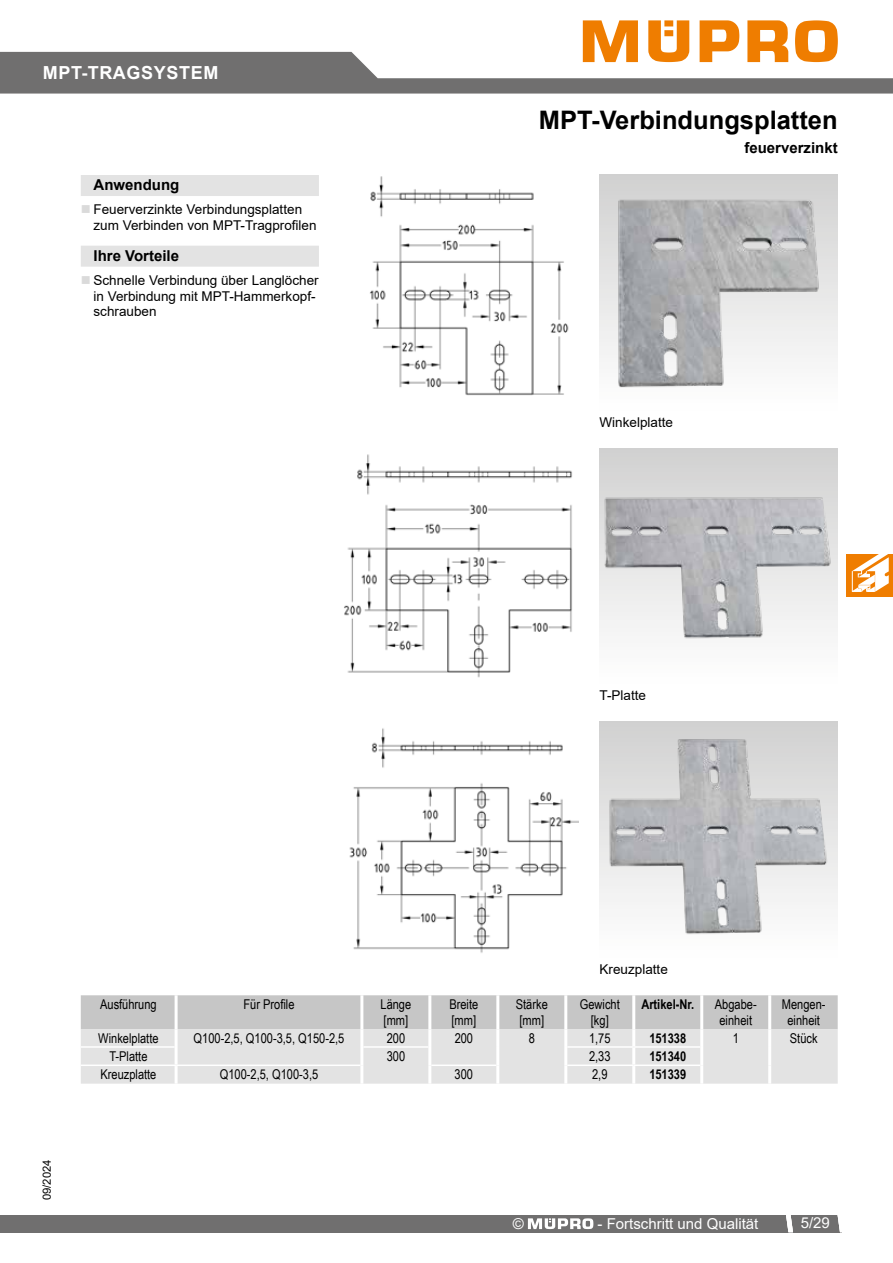
<style>
.page{position:relative;width:893px;height:1263px;background:#fff}
.page>*{position:absolute;margin:0;border:0;box-sizing:border-box;transform-origin:0 0}
.t1{font:700 25.5px "Arial";color:#000}
.t2{font:700 18px "Arial";letter-spacing:.035em;color:#fff}
.t3{font:700 15px "Arial";color:#000}
.t4{font:15px "Arial";color:#fff}
.t5{font:13.5px/15.8px "Arial Narrow";color:#000}
.t6{font:13.5px/15.8px "Arial";color:#000}
.t7{font:700 13.5px "Arial Narrow";color:#000}
.t8{font:11.25px "Arial";color:#000}
</style>
<div class="page">
<svg style="left:0;top:20px;width:893px;height:74px"></svg>
<div style="left:0;top:1215px;width:841px;height:17px;background:#706f6f"></div>
<svg style="left:838px;top:1215px;width:3px;height:17px"></svg>
<svg style="left:786px;top:1215px;width:7px;height:17px"></svg>
<svg style="left:528px;top:1218px;width:65px;height:11px"></svg>
<div style="left:81px;top:175px;width:238px;height:21px;background:#e3e3e3"></div>
<div style="left:81px;top:246px;width:238px;height:21px;background:#e3e3e3"></div>
<img style="left:600px;top:175px;width:238px;height:213px">
<img style="left:370px;top:176px;width:199px;height:220px">
<img style="left:600px;top:448px;width:238px;height:191px">
<img style="left:344px;top:454px;width:228px;height:224px">
<img style="left:600px;top:722px;width:238px;height:213px">
<img style="left:349px;top:728px;width:229px;height:225px">
<svg style="left:81px;top:995px;width:757px;height:89px;background:#d8d8d8"></svg>
<hr style="left:175px;top:995px;width:3px;height:34px;background:#fff">
<hr style="left:360px;top:995px;width:3px;height:34px;background:#fff">
<hr style="left:428px;top:995px;width:3px;height:34px;background:#fff">
<hr style="left:496px;top:995px;width:3px;height:34px;background:#fff">
<hr style="left:564px;top:995px;width:3px;height:34px;background:#fff">
<hr style="left:632px;top:995px;width:3px;height:34px;background:#fff">
<hr style="left:700px;top:995px;width:3px;height:34px;background:#fff">
<hr style="left:768px;top:995px;width:3px;height:34px;background:#fff">
<hr style="left:175px;top:1029px;width:3px;height:18px;background:#fff">
<hr style="left:360px;top:1029px;width:3px;height:18px;background:#fff">
<hr style="left:428px;top:1029px;width:3px;height:18px;background:#fff">
<hr style="left:496px;top:1029px;width:3px;height:18px;background:#fff">
<hr style="left:564px;top:1029px;width:3px;height:18px;background:#fff">
<hr style="left:632px;top:1029px;width:3px;height:17px;background:#fff">
<hr style="left:700px;top:1029px;width:3px;height:18px;background:#fff">
<hr style="left:768px;top:1029px;width:3px;height:18px;background:#fff">
<hr style="left:175px;top:1047px;width:3px;height:17px;background:#fff">
<hr style="left:360px;top:1047px;width:3px;height:18px;background:#fff">
<hr style="left:428px;top:1047px;width:3px;height:18px;background:#fff">
<hr style="left:496px;top:1047px;width:3px;height:18px;background:#fff">
<hr style="left:564px;top:1047px;width:3px;height:18px;background:#fff">
<hr style="left:632px;top:1048px;width:3px;height:16px;background:#fff">
<hr style="left:700px;top:1047px;width:3px;height:18px;background:#fff">
<hr style="left:768px;top:1047px;width:3px;height:18px;background:#fff">
<hr style="left:175px;top:1066px;width:3px;height:18px;background:#fff">
<hr style="left:360px;top:1065px;width:3px;height:19px;background:#fff">
<hr style="left:428px;top:1065px;width:3px;height:19px;background:#fff">
<hr style="left:496px;top:1065px;width:3px;height:19px;background:#fff">
<hr style="left:564px;top:1065px;width:3px;height:19px;background:#fff">
<hr style="left:632px;top:1066px;width:3px;height:18px;background:#fff">
<hr style="left:700px;top:1065px;width:3px;height:19px;background:#fff">
<hr style="left:768px;top:1065px;width:3px;height:19px;background:#fff">
<hr style="left:81px;top:1046px;width:94px;height:2px;background:#fff">
<hr style="left:363px;top:1046px;width:65px;height:2px;background:#fff">
<hr style="left:567px;top:1046px;width:67px;height:2px;background:#fff">
<hr style="left:634px;top:1046px;width:66px;height:2px;background:#fff">
<hr style="left:81px;top:1064px;width:95px;height:2px;background:#fff">
<hr style="left:176px;top:1064px;width:184px;height:2px;background:#fff">
<hr style="left:431px;top:1064px;width:65px;height:2px;background:#fff">
<hr style="left:567px;top:1064px;width:67px;height:2px;background:#fff">
<hr style="left:634px;top:1064px;width:66px;height:2px;background:#fff">
<div style="left:846px;top:554px;width:47px;height:42px;background:#ef7d00"></div>
<svg style="left:852px;top:554px;width:37px;height:38px"></svg>
<h2 class="t2" style="left:43px;top:60px;width:177px">MPT-TRAGSYSTEM</h2>
<p class="t3" style="left:94px;top:174px;width:87px">Anwendung</p>
<p class="t6" style="left:94px;top:201px;width:225px">Feuerverzinkte Verbindungsplatten zum Verbinden von MPT-Tragprofilen</p>
<p class="t3" style="left:94px;top:245px;width:87px">Ihre Vorteile</p>
<p class="t6" style="left:94px;top:272px;width:227px">Schnelle Verbindung über Langlöcher in Verbindung mit MPT-Hammerkopf&shy;schrauben</p>
<h1 class="t1" style="left:539px;top:102px;width:300px">MPT-Verbindungsplatten</h1>
<p class="t3" style="left:744px;top:138px;width:95px">feuerverzinkt</p>
<p class="t6" style="left:600px;top:414px;width:75px">Winkelplatte</p>
<p class="t6" style="left:600px;top:688px;width:48px">T-Platte</p>
<p class="t6" style="left:600px;top:961px;width:70px">Kreuzplatte</p>
<p class="t8" style="left:39px;top:1200px;width:42px;rotate:-90deg">09/2024</p>
<p class="t5" style="left:100px;top:996px;width:58px">Ausführung</p>
<p class="t5" style="left:243px;top:996px;width:53px">Für Profile</p>
<p class="t5" style="left:380px;top:996px;width:32px">Länge [mm]</p>
<p class="t5" style="left:449px;top:996px;width:30px">Breite [mm]</p>
<p class="t5" style="left:516px;top:996px;width:33px">Stärke [mm]</p>
<p class="t5" style="left:580px;top:996px;width:41px;text-align:center">Gewicht [kg]</p>
<p class="t7" style="left:641px;top:994px;width:54px">Artikel-Nr.</p>
<p class="t5" style="left:715px;top:996px;width:43px;text-align:center">Abgabe&shy;einheit</p>
<p class="t5" style="left:782px;top:996px;width:45px;text-align:center">Mengen&shy;einheit</p>
<p class="t5" style="left:98px;top:1029px;width:62px">Winkelplatte</p>
<p class="t5" style="left:194px;top:1029px;width:152px">Q100-2,5, Q100-3,5, Q150-2,5</p>
<p class="t5" style="left:387px;top:1029px;width:20px">200</p>
<p class="t5" style="left:455px;top:1029px;width:20px">200</p>
<p class="t5" style="left:529px;top:1029px;width:8px">8</p>
<p class="t5" style="left:589px;top:1029px;width:23px">1,75</p>
<p class="t7" style="left:649px;top:1028px;width:38px">151338</p>
<p class="t5" style="left:733px;top:1029px;width:8px">1</p>
<p class="t5" style="left:790px;top:1029px;width:29px">Stück</p>
<p class="t5" style="left:109px;top:1048px;width:40px">T-Platte</p>
<p class="t5" style="left:387px;top:1048px;width:20px">300</p>
<p class="t5" style="left:589px;top:1048px;width:23px">2,33</p>
<p class="t7" style="left:649px;top:1046px;width:38px">151340</p>
<p class="t5" style="left:100px;top:1066px;width:57px">Kreuzplatte</p>
<p class="t5" style="left:220px;top:1066px;width:100px">Q100-2,5, Q100-3,5</p>
<p class="t5" style="left:455px;top:1066px;width:20px">300</p>
<p class="t5" style="left:592px;top:1066px;width:17px">2,9</p>
<p class="t7" style="left:649px;top:1064px;width:38px">151339</p>
<p class="t4" style="left:513px;top:1213px;width:13px">©</p>
<p class="t4" style="left:598px;top:1213px;width:162px">- Fortschritt und Qualität</p>
<p class="t4" style="left:801px;top:1213px;width:31px">5/29</p>
</div>
